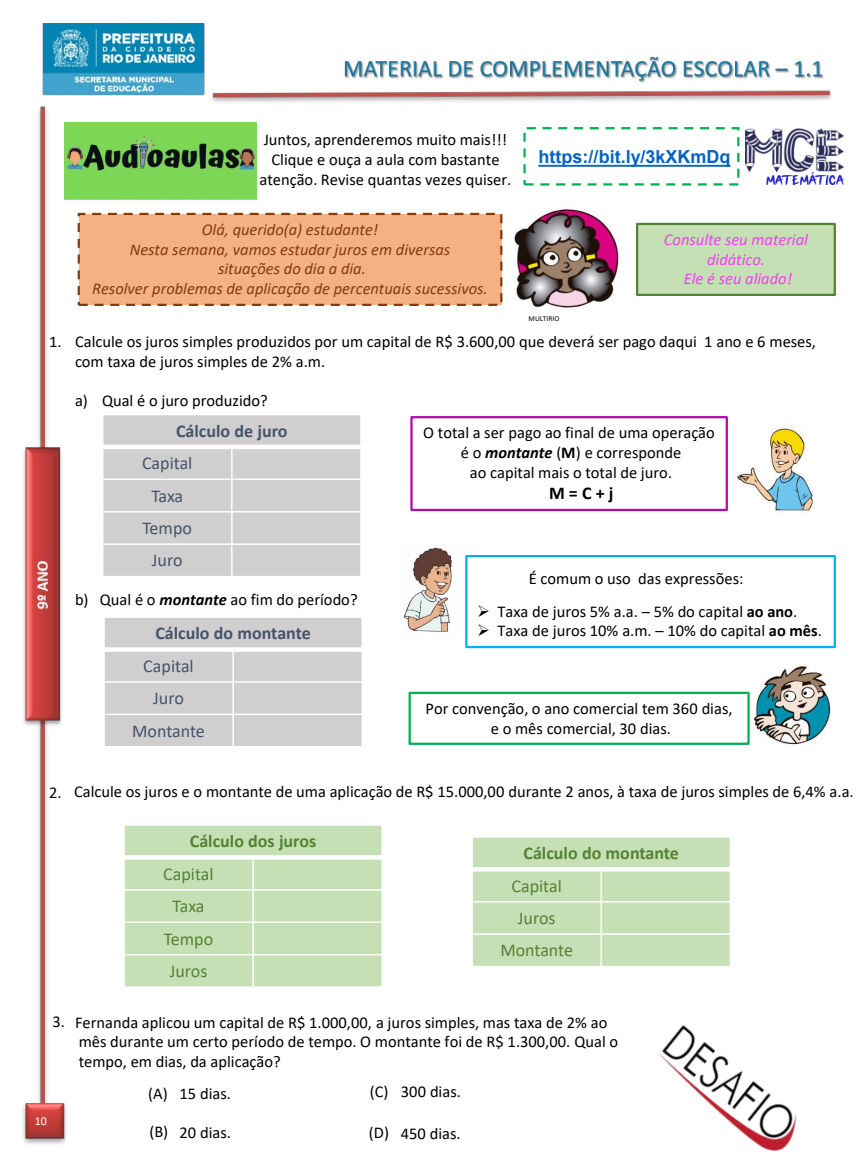
<style>
.page{position:relative;width:859px;height:1170px;background:#fff}
.page>*{position:absolute;margin:0;border:0;box-sizing:border-box;transform-origin:0 0}
.t1{font:18px/32.4px "Calibri";color:#548235;text-align:center}
.t2{font:18px/32.4px "Calibri";color:#44546a;text-align:center}
.t3{font:700 18px "Calibri";color:#548235}
.t4{font:700 18px "Calibri";color:#44546a}
.t5{font:700 18px "Arial";color:#0563c1}
.t6{font:700 18px "Calibri";color:#000}
.t7{font:16.5px/19.8px "Calibri";color:#000;text-align:center}
.t8{font:italic 16.5px/19.8px "Calibri";color:#843c0c;text-align:center}
.t9{font:italic 16.5px/19.8px "Calibri";color:#f53df5;text-align:center}
.t10{font:12px "Calibri";color:#fff}
.t11{font:7.5px "Calibri";color:#000}
.s1{font-weight:700;font-style:italic}
.s2{font-weight:700}
</style>
<div class="page">
<img style="left:23px;top:23px;width:815px;height:1121px">
<img style="left:748px;top:660px;width:82px;height:90px">
<div style="left:523px;top:127px;width:216px;height:58px;border:2px dashed #00b050"></div>
<img style="left:64px;top:122px;width:193px;height:77px">
<div style="left:79px;top:214px;width:422px;height:91px;background:#f4b183"></div>
<div style="left:78px;top:213px;width:424px;height:93px;border:2px dashed #843c0c"></div>
<div style="left:637px;top:224px;width:198px;height:71px;background:#c5e0b4"></div>
<div style="left:636px;top:223px;width:200px;height:73px;border:2px solid #548235"></div>
<img style="left:508px;top:203px;width:119px;height:111px">
<div style="left:410px;top:416px;width:318px;height:95px;border:2px solid #af09af"></div>
<img style="left:736px;top:409px;width:87px;height:109px">
<div style="left:465px;top:555px;width:371px;height:93px;border:2px solid #00b0f0"></div>
<img style="left:396px;top:540px;width:68px;height:96px">
<div style="left:408px;top:691px;width:342px;height:53px;border:2px solid #00b050"></div>
<div style="left:103px;top:414px;width:258px;height:33px;background:#d0cece"></div>
<div style="left:103px;top:447px;width:129px;height:32px;background:#d0cece"></div>
<div style="left:232px;top:447px;width:129px;height:32px;background:#d0cece"></div>
<div style="left:103px;top:479px;width:129px;height:32px;background:#d0cece"></div>
<div style="left:232px;top:479px;width:129px;height:32px;background:#d0cece"></div>
<div style="left:103px;top:511px;width:129px;height:33px;background:#d0cece"></div>
<div style="left:232px;top:511px;width:129px;height:33px;background:#d0cece"></div>
<div style="left:103px;top:544px;width:129px;height:32px;background:#d0cece"></div>
<div style="left:232px;top:544px;width:129px;height:32px;background:#d0cece"></div>
<hr style="left:231px;top:444px;width:2px;height:133px;background:#fff">
<div style="left:102px;top:444px;width:260px;height:5px;background:#fff"></div>
<hr style="left:102px;top:478px;width:260px;height:2px;background:#fff">
<hr style="left:102px;top:511px;width:260px;height:1px;background:#fff">
<hr style="left:102px;top:543px;width:260px;height:2px;background:#fff">
<hr style="left:102px;top:414px;width:1px;height:163px;background:#fff">
<hr style="left:360px;top:414px;width:2px;height:163px;background:#fff">
<hr style="left:102px;top:414px;width:260px;height:1px;background:#fff">
<hr style="left:102px;top:576px;width:260px;height:1px;background:#fff">
<div style="left:104px;top:617px;width:258px;height:32px;background:#d0cece"></div>
<div style="left:104px;top:649px;width:129px;height:33px;background:#d0cece"></div>
<div style="left:233px;top:649px;width:129px;height:33px;background:#d0cece"></div>
<div style="left:104px;top:682px;width:129px;height:32px;background:#d0cece"></div>
<div style="left:233px;top:682px;width:129px;height:32px;background:#d0cece"></div>
<div style="left:104px;top:714px;width:129px;height:32px;background:#d0cece"></div>
<div style="left:233px;top:714px;width:129px;height:32px;background:#d0cece"></div>
<hr style="left:232px;top:647px;width:2px;height:100px;background:#fff">
<svg style="left:105px;top:647px;width:257px;height:4px"></svg>
<hr style="left:103px;top:681px;width:260px;height:1px;background:#fff">
<hr style="left:103px;top:713px;width:260px;height:2px;background:#fff">
<hr style="left:103px;top:616px;width:2px;height:131px;background:#fff">
<hr style="left:362px;top:616px;width:1px;height:131px;background:#fff">
<hr style="left:103px;top:616px;width:260px;height:1px;background:#fff">
<hr style="left:103px;top:746px;width:260px;height:1px;background:#fff">
<div style="left:124px;top:825px;width:258px;height:32px;background:#c5e0b4"></div>
<div style="left:124px;top:857px;width:129px;height:32px;background:#c5e0b4"></div>
<div style="left:253px;top:857px;width:129px;height:32px;background:#c5e0b4"></div>
<div style="left:124px;top:889px;width:129px;height:33px;background:#c5e0b4"></div>
<div style="left:253px;top:889px;width:129px;height:33px;background:#c5e0b4"></div>
<div style="left:124px;top:922px;width:129px;height:32px;background:#c5e0b4"></div>
<div style="left:253px;top:922px;width:129px;height:32px;background:#c5e0b4"></div>
<div style="left:124px;top:954px;width:129px;height:33px;background:#c5e0b4"></div>
<div style="left:253px;top:954px;width:129px;height:33px;background:#c5e0b4"></div>
<hr style="left:252px;top:855px;width:2px;height:132px;background:#fff">
<svg style="left:125px;top:855px;width:256px;height:4px"></svg>
<hr style="left:123px;top:889px;width:260px;height:1px;background:#fff">
<hr style="left:123px;top:921px;width:260px;height:1px;background:#fff">
<hr style="left:123px;top:953px;width:260px;height:2px;background:#fff">
<hr style="left:123px;top:824px;width:2px;height:163px;background:#fff">
<hr style="left:381px;top:824px;width:2px;height:163px;background:#fff">
<hr style="left:123px;top:824px;width:260px;height:1px;background:#fff">
<hr style="left:123px;top:986px;width:260px;height:1px;background:#fff">
<div style="left:472px;top:836px;width:258px;height:33px;background:#c5e0b4"></div>
<div style="left:472px;top:869px;width:129px;height:32px;background:#c5e0b4"></div>
<div style="left:601px;top:869px;width:129px;height:32px;background:#c5e0b4"></div>
<div style="left:472px;top:901px;width:129px;height:33px;background:#c5e0b4"></div>
<div style="left:601px;top:901px;width:129px;height:33px;background:#c5e0b4"></div>
<div style="left:472px;top:934px;width:129px;height:32px;background:#c5e0b4"></div>
<div style="left:601px;top:934px;width:129px;height:32px;background:#c5e0b4"></div>
<hr style="left:600px;top:867px;width:2px;height:100px;background:#fff">
<hr style="left:471px;top:867px;width:260px;height:4px;background:#fff">
<hr style="left:471px;top:900px;width:260px;height:2px;background:#fff">
<hr style="left:471px;top:933px;width:260px;height:1px;background:#fff">
<hr style="left:471px;top:836px;width:2px;height:131px;background:#fff">
<hr style="left:730px;top:836px;width:1px;height:131px;background:#fff">
<hr style="left:471px;top:836px;width:260px;height:1px;background:#fff">
<hr style="left:471px;top:965px;width:260px;height:2px;background:#fff">
<img style="left:643px;top:1013px;width:174px;height:138px">
<img style="left:745px;top:128px;width:99px;height:56px">
<svg style="left:538px;top:165px;width:192px;height:2px"></svg>
<p class="t7" style="left:259px;top:129px;width:253px">Juntos, aprenderemos muito mais!!!<br>Clique e ouça a aula com bastante atenção. Revise quantas vezes quiser.</p>
<p class="t8" style="left:92px;top:219px;width:397px">Olá, querido(a) estudante!<br>Nesta semana, vamos estudar juros em diversas<br>situações do dia a dia.<br>Resolver problemas de aplicação de percentuais sucessivos.</p>
<p class="t9" style="left:664px;top:229px;width:146px">Consulte seu material didático.<br>Ele é seu aliado!</p>
<p class="t11" style="left:529px;top:313px;width:32px">MULTIRIO</p>
<p class="t5" style="left:539px;top:144px;width:193px">https://bit.ly/3kXKmDq</p>
<p class="t7" style="left:75px;top:331px;width:742px;text-align:left;text-indent:-26px">1. Calcule os juros simples produzidos por um capital de R$ 3.600,00 que deverá ser pago daqui 1 ano e 6 meses, com taxa de juros simples de 2% a.m.</p>
<p class="t7" style="left:75px;top:390px;width:194px">a) Qual é o juro produzido?</p>
<p class="t4" style="left:176px;top:418px;width:113px">Cálculo de juro</p>
<p class="t2" style="left:142px;top:446px;width:52px">Capital<br>Taxa<br>Tempo<br>Juro</p>
<p class="t7" style="left:75px;top:588px;width:284px">b) Qual é o <span class="s1">montante</span> ao fim do período?</p>
<p class="t4" style="left:155px;top:620px;width:157px">Cálculo do montante</p>
<p class="t2" style="left:132px;top:649px;width:74px">Capital<br>Juro<br>Montante</p>
<p class="t7" style="left:423px;top:422px;width:293px">O total a ser pago ao final de uma operação é o <span class="s1">montante</span> (<span class="s2">M</span>) e corresponde<br>ao capital mais o total de juro.</p>
<p class="t6" style="left:549px;top:480px;width:66px">M = C + j</p>
<p class="t7" style="left:529px;top:568px;width:216px">É comum o uso das expressões:</p>
<p class="t7" style="left:477px;top:601px;width:321px">➢ Taxa de juros 5% a.a. – 5% do capital <span class="s2">ao ano</span>.</p>
<p class="t7" style="left:477px;top:620px;width:346px">➢ Taxa de juros 10% a.m. – 10% do capital <span class="s2">ao mês</span>.</p>
<p class="t7" style="left:425px;top:698px;width:309px">Por convenção, o ano comercial tem 360 dias, e o mês comercial, 30 dias.</p>
<p class="t7" style="left:49px;top:782px;width:14px">2.</p>
<p class="t7" style="left:74px;top:781px;width:781px">Calcule os juros e o montante de uma aplicação de R$ 15.000,00 durante 2 anos, à taxa de juros simples de 6,4% a.a.</p>
<p class="t3" style="left:190px;top:828px;width:128px">Cálculo dos juros</p>
<p class="t1" style="left:163px;top:857px;width:52px">Capital<br>Taxa<br>Tempo<br>Juros</p>
<p class="t3" style="left:523px;top:840px;width:157px">Cálculo do montante</p>
<p class="t1" style="left:500px;top:868px;width:74px">Capital<br>Juros<br>Montante</p>
<p class="t7" style="left:79px;top:1011px;width:541px;text-align:left;text-indent:-26px">3. Fernanda aplicou um capital de R$ 1.000,00, a juros simples, mas taxa de 2% ao mês durante um certo período de tempo. O montante foi de R$ 1.300,00. Qual o tempo, em dias, da aplicação?</p>
<p class="t7" style="left:148px;top:1083px;width:21px">(A)</p>
<p class="t7" style="left:149px;top:1121px;width:20px">(B)</p>
<p class="t7" style="left:370px;top:1081px;width:20px">(C)</p>
<p class="t7" style="left:369px;top:1122px;width:22px">(D)</p>
<p class="t7" style="left:401px;top:1081px;width:61px">300 dias.</p>
<p class="t7" style="left:401px;top:1123px;width:61px">450 dias.</p>
<p class="t7" style="left:180px;top:1083px;width:53px">15 dias.</p>
<p class="t7" style="left:180px;top:1121px;width:53px">20 dias.</p>
<p class="t10" style="left:35px;top:1112px;width:14px">10</p>
</div>
